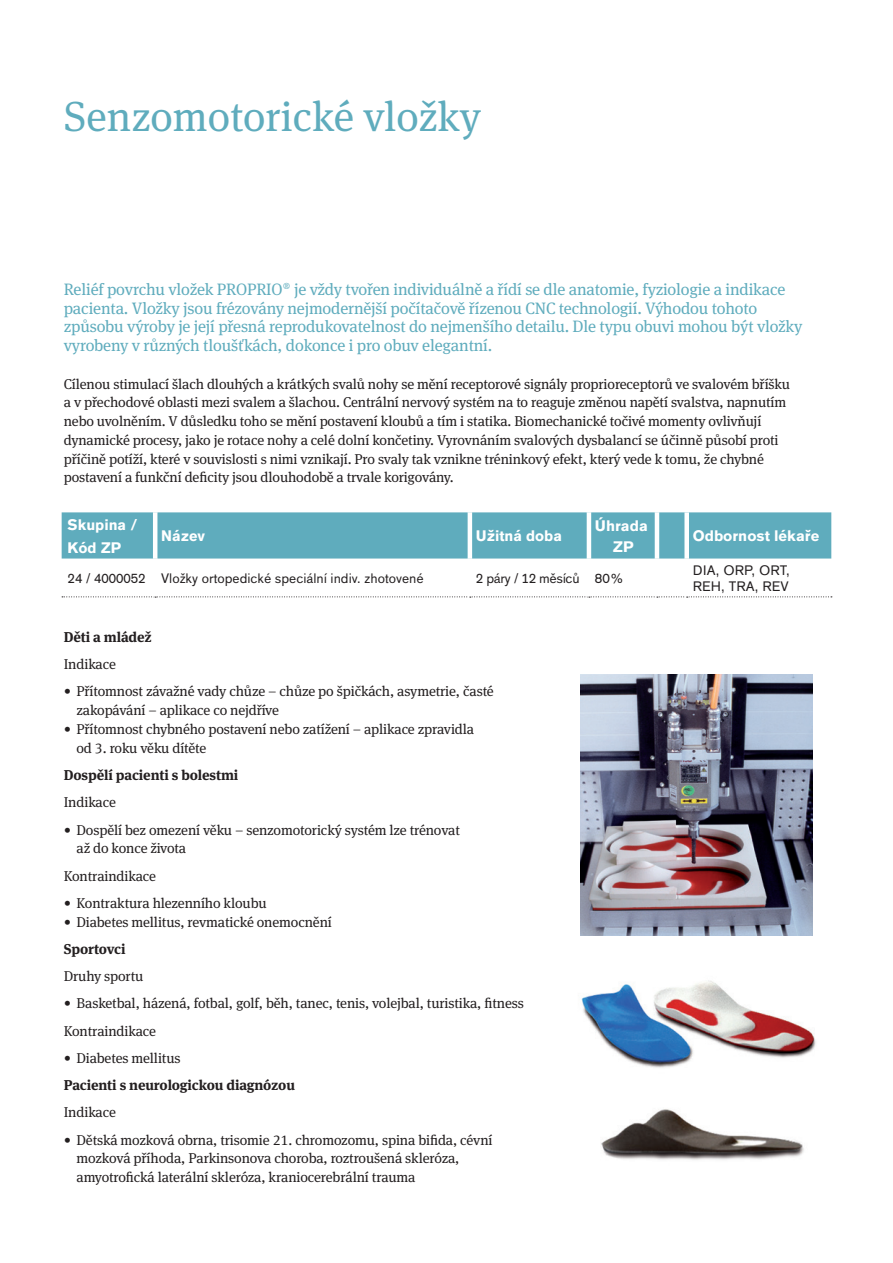
<style>
.page{position:relative;width:893px;height:1263px;background:#fff}
.page>*{position:absolute;margin:0;border:0;box-sizing:border-box;transform-origin:0 0}
.t1{font:42px "OBO Serif";color:#5facbd}
.t2{font:16.5px/18.8px "OBO Serif";letter-spacing:-.01em;color:#5facbd}
.t3{font:700 15px/22.2px "OBO Sans";color:#fff}
.t4{font:14.25px/18.8px "OBO Serif";letter-spacing:-.01em;color:#231f20}
.t5{font:700 14.25px "OBO Serif";letter-spacing:-.01em;color:#231f20}
.t6{font:13.5px/16.2px "OBO Sans";color:#231f20}
.t7{font:13.5px "OBO Sans";letter-spacing:-.02em;color:#231f20}
</style>
<div class="page">
<img style="left:581px;top:980px;width:235px;height:88px">
<img style="left:580px;top:674px;width:232px;height:261px">
<img style="left:601px;top:1109px;width:203px;height:51px">
<svg style="left:62px;top:596px;width:770px;height:1px"></svg>
<div style="left:62px;top:512px;width:769px;height:46px;background:#5facbd"></div>
<hr style="left:587px;top:512px;width:4px;height:46px;background:#fff">
<hr style="left:655px;top:512px;width:4px;height:46px;background:#fff">
<div style="left:684px;top:512px;width:5px;height:46px;background:#fff"></div>
<h1 class="t1" style="left:64px;top:91px;width:419px">Senzomotorické vložky</h1>
<p class="t2" style="left:64px;top:280px;width:740px">Reliéf povrchu vložek PROPRIO® je vždy tvořen individuálně a řídí se dle anatomie, fyziologie a indikace pacienta. Vložky jsou frézovány nejmodernější počítačově řízenou CNC technologií. Výhodou tohoto způsobu výroby je její přesná reprodukovatelnost do nejmenšího detailu. Dle typu obuvi mohou být vložky vyrobeny v různých tloušťkách, dokonce i pro obuv elegantní.</p>
<p class="t4" style="left:64px;top:374px;width:728px">Cílenou stimulací šlach dlouhých a krátkých svalů nohy se mění receptorové signály proprioreceptorů ve svalovém bříšku a v přechodové oblasti mezi svalem a šlachou. Centrální nervový systém na to reaguje změnou napětí svalstva, napnutím nebo uvolněním. V důsledku toho se mění postavení kloubů a tím i statika. Biomechanické točivé momenty ovlivňují dynamické procesy, jako je rotace nohy a celé dolní končetiny. Vyrovnáním svalových dysbalancí se účinně působí proti příčině potíží, které v souvislosti s nimi vznikají. Pro svaly tak vznikne tréninkový efekt, který vede k tomu, že chybné postavení a funkční deficity jsou dlouhodobě a trvale korigovány.</p>
<p class="t3" style="left:68px;top:514px;width:71px">Skupina /<br>Kód ZP</p>
<p class="t3" style="left:161px;top:525px;width:45px">Název</p>
<p class="t3" style="left:476px;top:525px;width:88px">Užitná doba</p>
<p class="t3" style="left:595px;top:515px;width:54px;line-height:21px;text-align:center">Úhrada<br>ZP</p>
<p class="t3" style="left:693px;top:525px;width:128px">Odbornost lékaře</p>
<p class="t6" style="left:68px;top:570px;width:357px">24 / 4000052 Vložky ortopedické speciální indiv. zhotovené</p>
<p class="t7" style="left:476px;top:570px;width:150px">2 páry / 12 měsíců 80%</p>
<p class="t6" style="left:693px;top:562px;width:99px">DIA, ORP, ORT,<br>REH, TRA, REV</p>
<p class="t5" style="left:64px;top:629px;width:89px">Děti a mládež</p>
<p class="t4" style="left:64px;top:655px;width:54px">Indikace</p>
<p class="t4" style="left:77px;top:682px;width:419px;text-indent:-13px">• Přítomnost závažné vady chůze – chůze po špičkách, asymetrie, časté zakopávání – aplikace co nejdříve</p>
<p class="t4" style="left:77px;top:720px;width:399px;text-indent:-13px">• Přítomnost chybného postavení nebo zatížení – aplikace zpravidla od 3. roku věku dítěte</p>
<p class="t5" style="left:64px;top:767px;width:176px">Dospělí pacienti s bolestmi</p>
<p class="t4" style="left:64px;top:793px;width:54px">Indikace</p>
<p class="t4" style="left:77px;top:820px;width:385px;text-indent:-13px">• Dospělí bez omezení věku – senzomotorický systém lze trénovat až do konce života</p>
<p class="t4" style="left:64px;top:866px;width:94px">Kontraindikace</p>
<p class="t4" style="left:64px;top:893px;width:204px">• Kontraktura hlezenního kloubu</p>
<p class="t4" style="left:64px;top:912px;width:270px">• Diabetes mellitus, revmatické onemocnění</p>
<p class="t5" style="left:64px;top:940px;width:63px">Sportovci</p>
<p class="t4" style="left:64px;top:967px;width:81px">Druhy sportu</p>
<p class="t4" style="left:64px;top:990px;width:462px;line-height:27.3px">• Basketbal, házená, fotbal, golf, běh, tanec, tenis, volejbal, turistika, fitness<br>Kontraindikace</p>
<p class="t4" style="left:64px;top:1048px;width:118px">• Diabetes mellitus</p>
<p class="t5" style="left:64px;top:1077px;width:233px">Pacienti s neurologickou diagnózou</p>
<p class="t4" style="left:64px;top:1103px;width:54px">Indikace</p>
<p class="t4" style="left:77px;top:1130px;width:418px;text-indent:-13px">• Dětská mozková obrna, trisomie 21. chromozomu, spina bifida, cévní mozková příhoda, Parkinsonova choroba, roztroušená skleróza, amyotrofická laterální skleróza, kraniocerebrální trauma</p>
</div>
